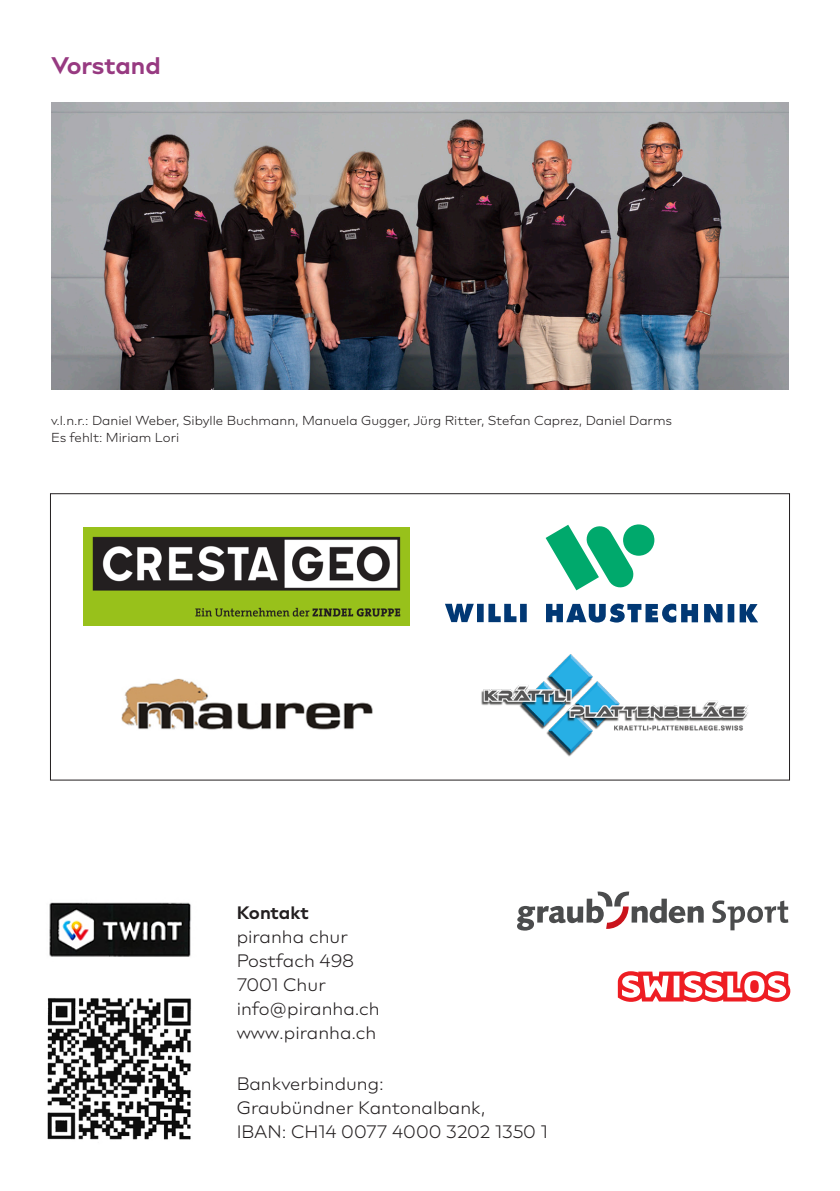
<style>
.page{position:relative;width:840px;height:1191px;background:#fff}
.page>*{position:absolute;margin:0;border:0;box-sizing:border-box;transform-origin:0 0}
.t1{font:700 24px "Novera Classic";color:#973a81}
.t2{font:300 18px/24px "Novera Classic";color:#231f20}
.t3{font:700 18px "Novera Classic";letter-spacing:-.01em;color:#231f20}
.t4{font:300 13px/17px "Novera Classic";color:#231f20}
</style>
<div class="page">
<img style="left:47px;top:998px;width:144px;height:142px">
<img style="left:49px;top:902px;width:142px;height:55px">
<img style="left:51px;top:102px;width:737px;height:287px">
<svg style="left:517px;top:891px;width:186px;height:39px"></svg>
<svg style="left:712px;top:900px;width:75px;height:30px"></svg>
<svg style="left:617px;top:971px;width:172px;height:30px"></svg>
<img style="left:83px;top:527px;width:326px;height:98px">
<div style="left:622px;top:524px;width:32px;height:32px;background:#00a96c;border-radius:50%"></div>
<svg style="left:545px;top:524px;width:89px;height:66px"></svg>
<svg style="left:445px;top:604px;width:28px;height:18px"></svg>
<div style="left:476px;top:604px;width:7px;height:18px;background:#013874"></div>
<svg style="left:488px;top:604px;width:28px;height:18px"></svg>
<svg style="left:520px;top:604px;width:6px;height:18px"></svg>
<svg style="left:546px;top:603px;width:151px;height:19px"></svg>
<svg style="left:704px;top:604px;width:18px;height:18px"></svg>
<div style="left:727px;top:604px;width:7px;height:18px;background:#013874"></div>
<svg style="left:739px;top:604px;width:18px;height:18px"></svg>
<img style="left:93px;top:678px;width:308px;height:103px">
<img style="left:481px;top:655px;width:267px;height:102px">
<h1 class="t1" style="left:51px;top:50px;width:111px">Vorstand</h1>
<p class="t4" style="left:51px;top:412px;width:622px">v.l.n.r.: Daniel Weber, Sibylle Buchmann, Manuela Gugger, Jürg Ritter, Stefan Caprez, Daniel Darms<br>Es fehlt: Miriam Lori</p>
<p class="t3" style="left:236px;top:900px;width:73px">Kontakt</p>
<p class="t2" style="left:236px;top:924px;width:144px">piranha chur<br>Postfach 498<br>7001 Chur info@piranha.ch www.piranha.ch</p>
<p class="t2" style="left:236px;top:1071px;width:312px">Bankverbindung:<br>Graubündner Kantonalbank,<br>IBAN: CH14 0077 4000 3202 1350 1</p>
</div>
